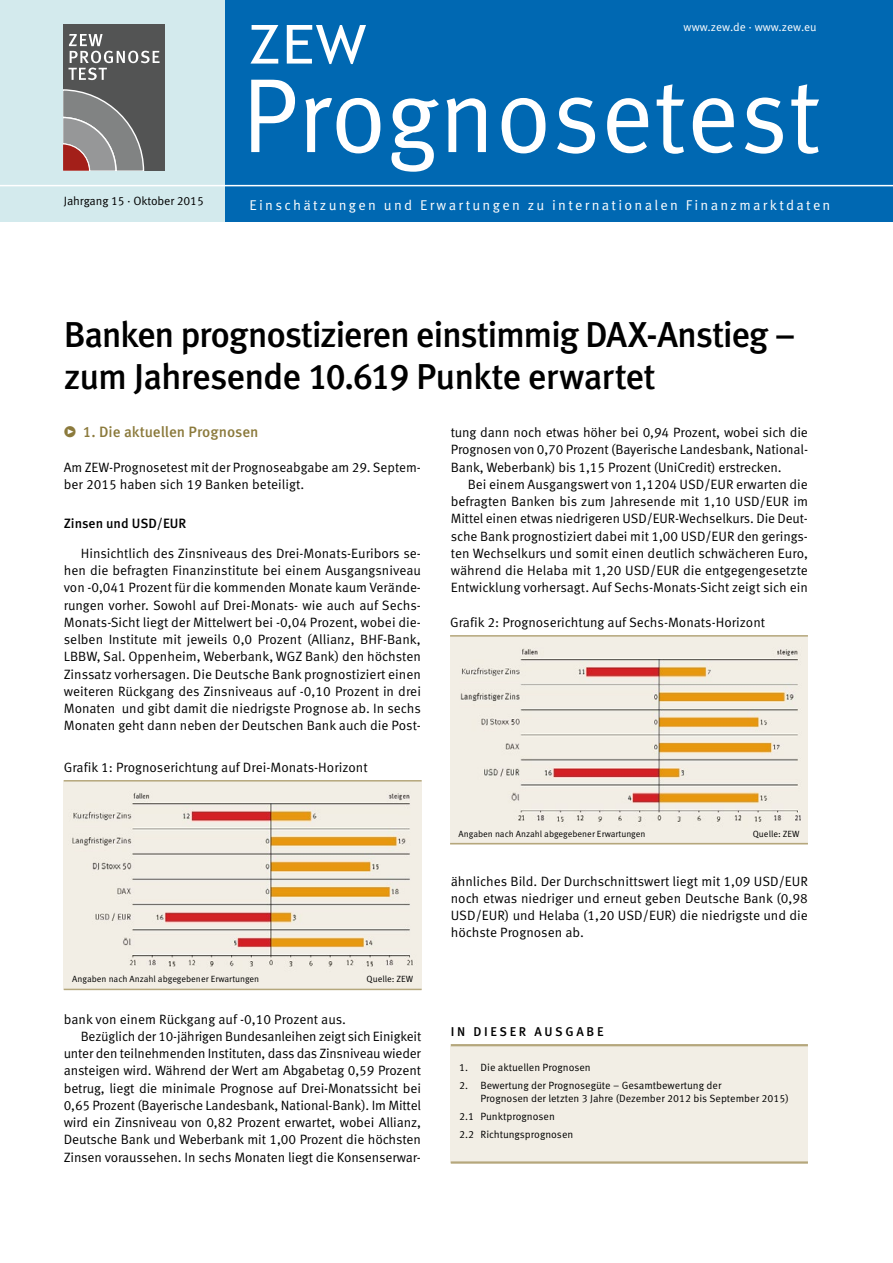
<style>
.page{position:relative;width:893px;height:1263px;background:#fff}
.page>*{position:absolute;margin:0;border:0;box-sizing:border-box;transform-origin:0 0}
.t1{font:105.45px "Meta Pro";color:#fff}
.Titel_Inhalt{font:500 36px/42px "Meta Pro";letter-spacing:-.035em;color:#000}
.t2{font:500 15px "Meta Pro";color:#8b7a3c}
.t3{font:14.1px "Meta Pro";letter-spacing:.16em;color:#fff}
.Fließtext{font:13.5px/17.2px "Meta Pro";letter-spacing:-.005em;color:#000;text-align:justify}
.FMT_CH_Grafik-Kopf-M{font:13.5px "Meta Pro";color:#000}
.zwischentitel{font:500 13.5px "Meta Pro";color:#000}
.Rubrik{font:500 12.75px "Meta Pro";letter-spacing:.21em;color:#000}
.t4{font:12px "Meta Pro";letter-spacing:-.01em;color:#000}
.t5{font:11.55px "Meta Pro";color:#fff}
.Inhaltsverzeichnis{font:10.5px/13.5px "Meta Pro";color:#000}
.FMT_CH_Grafik_Quelle{font:9px "Meta Pro";color:#000}
</style>
<div class="page">
<div style="left:225px;top:0;width:668px;height:221px;background:#0068b2"></div>
<div style="left:0;top:0;width:225px;height:221px;background:#d3eaed"></div>
<hr style="left:0;top:185px;width:893px;height:1px;background:#fff">
<svg style="left:250px;top:25px;width:28px;height:39px"></svg>
<svg style="left:287px;top:25px;width:79px;height:39px"></svg>
<div style="left:64px;top:24px;width:101px;height:146px;background:#535454"></div>
<svg style="left:64px;top:89px;width:81px;height:81px"></svg>
<svg style="left:69px;top:34px;width:91px;height:46px"></svg>
<img style="left:64px;top:781px;width:358px;height:208px">
<hr style="left:64px;top:780px;width:358px;height:1px;background:#b5a77c">
<hr style="left:64px;top:989px;width:358px;height:1px;background:#b5a77c">
<img style="left:450px;top:637px;width:358px;height:206px">
<hr style="left:450px;top:635px;width:358px;height:2px;background:#b5a77c">
<hr style="left:450px;top:843px;width:358px;height:1px;background:#b5a77c">
<div style="left:451px;top:1046px;width:357px;height:116px;background:#f2eee5"></div>
<hr style="left:451px;top:1044px;width:357px;height:2px;background:#b5a77c">
<hr style="left:451px;top:1161px;width:357px;height:3px;background:#b5a77c">
<p class="t4" style="left:64px;top:193px;width:142px">Jahrgang 15 · Oktober 2015</p>
<p class="t5" style="left:684px;top:20px;width:135px">www.zew.de · www.zew.eu</p>
<p class="t1" style="left:242px;top:49px;width:581px">Prognosetest</p>
<p class="t3" style="left:249px;top:197px;width:582px">Einschätzungen und Erwartungen zu internationalen Finanzmarktdaten</p>
<p class="Titel_Inhalt" style="left:64px;top:314px;width:734px">Banken prognostizieren einstimmig DAX-Anstieg – zum Jahresende 10.619 Punkte erwartet</p>
<p class="t2" style="left:64px;top:422px;width:196px">ͮ 1. Die aktuellen Prognosen</p>
<p class="Fließtext" style="left:64px;top:459px;width:359px">Am ZEW-Prognosetest mit der Prognoseabgabe am 29. Septem&shy;ber 2015 haben sich 19 Banken beteiligt.</p>
<p class="zwischentitel" style="left:64px;top:515px;width:124px">Zinsen und USD/EUR</p>
<p class="Fließtext" style="left:64px;top:545px;width:359px;text-indent:17px">Hinsichtlich des Zinsniveaus des Drei-Monats-Euribors se&shy;hen die befragten Finanzinstitute bei einem Ausgangsniveau von -0,041 Prozent für die kommenden Monate kaum Verände&shy;rungen vorher. Sowohl auf Drei-Monats- wie auch auf Sechs-Monats-Sicht liegt der Mittelwert bei -0,04 Prozent, wobei die&shy;selben Institute mit jeweils 0,0 Prozent (Allianz, BHF-Bank, LBBW, Sal. Oppenheim, Weberbank, WGZ Bank) den höchsten Zinssatz vorhersagen. Die Deutsche Bank prognostiziert einen weiteren Rückgang des Zinsniveaus auf -0,10 Prozent in drei Monaten und gibt damit die niedrigste Prognose ab. In sechs Monaten geht dann neben der Deutschen Bank auch die Post-</p>
<p class="Fließtext" style="left:451px;top:424px;width:359px">tung dann noch etwas höher bei 0,94 Prozent, wobei sich die Prognosen von 0,70 Prozent (Bayerische Landesbank, National-Bank, Weberbank) bis 1,15 Prozent (UniCredit) erstrecken.</p>
<p class="Fließtext" style="left:451px;top:476px;width:359px;text-indent:17px">Bei einem Ausgangswert von 1,1204 USD/EUR erwarten die befragten Banken bis zum Jahresende mit 1,10 USD/EUR im Mittel einen etwas niedrigeren USD/EUR-Wechselkurs. Die Deut&shy;sche Bank prognostiziert dabei mit 1,00 USD/EUR den gerings&shy;ten Wechselkurs und somit einen deutlich schwächeren Euro, während die Helaba mit 1,20 USD/EUR die entgegengesetzte Entwicklung vorhersagt. Auf Sechs-Monats-Sicht zeigt sich ein</p>
<p class="FMT_CH_Grafik-Kopf-M" style="left:450px;top:613px;width:317px">Grafik 2: Prognoserichtung auf Sechs-Monats-Horizont</p>
<p class="FMT_CH_Grafik-Kopf-M" style="left:64px;top:758px;width:305px">Grafik 1: Prognoserichtung auf Drei-Monats-Horizont</p>
<p class="FMT_CH_Grafik_Quelle" style="left:72px;top:973px;width:188px">Angaben nach Anzahl abgegebener Erwartungen</p>
<p class="FMT_CH_Grafik_Quelle" style="left:367px;top:973px;width:48px">Quelle: ZEW</p>
<p class="Fließtext" style="left:64px;top:1011px;width:284px">bank von einem Rückgang auf -0,10 Prozent aus.</p>
<p class="Fließtext" style="left:64px;top:1028px;width:359px;text-indent:17px">Bezüglich der 10-jährigen Bundesanleihen zeigt sich Einigkeit unter den teilnehmenden Instituten, dass das Zinsniveau wieder ansteigen wird. Während der Wert am Abgabetag 0,59 Prozent betrug, liegt die minimale Prognose auf Drei-Monatssicht bei 0,65 Prozent (Bayerische Landesbank, National-Bank). Im Mittel wird ein Zinsniveau von 0,82 Prozent erwartet, wobei Allianz, Deutsche Bank und Weberbank mit 1,00 Prozent die höchsten Zinsen voraussehen. In sechs Monaten liegt die Konsenserwar-</p>
<p class="FMT_CH_Grafik_Quelle" style="left:459px;top:828px;width:188px">Angaben nach Anzahl abgegebener Erwartungen</p>
<p class="FMT_CH_Grafik_Quelle" style="left:753px;top:828px;width:48px">Quelle: ZEW</p>
<p class="Fließtext" style="left:451px;top:873px;width:359px">ähnliches Bild. Der Durchschnittswert liegt mit 1,09 USD/EUR noch etwas niedriger und erneut geben Deutsche Bank (0,98<br>USD/EUR) und Helaba (1,20 USD/EUR) die niedrigste und die höchste Prognosen ab.</p>
<p class="Rubrik" style="left:451px;top:1024px;width:154px">IN DIESER AUSGABE</p>
<p class="Inhaltsverzeichnis" style="left:459px;top:1061px;width:133px">1. Die aktuellen Prognosen</p>
<p class="Inhaltsverzeichnis" style="left:480px;top:1079px;width:310px;text-indent:-21px">2. Bewertung der Prognosegüte – Gesamtbewertung der<br>Prognosen der letzten 3 Jahre (Dezember 2012 bis September 2015)</p>
<p class="Inhaltsverzeichnis" style="left:459px;top:1110px;width:97px">2.1 Punktprognosen</p>
<p class="Inhaltsverzeichnis" style="left:459px;top:1128px;width:116px">2.2 Richtungsprognosen</p>
</div>
